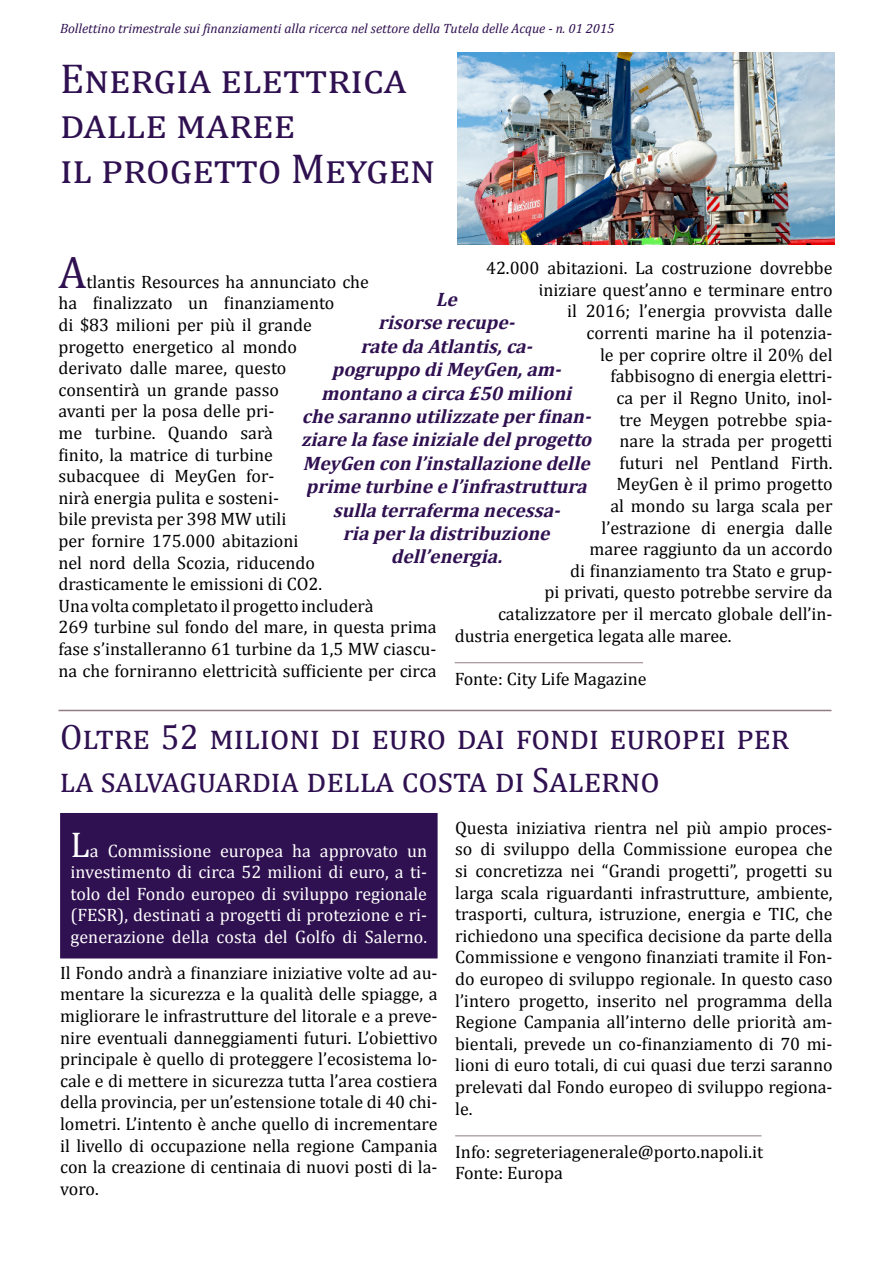
<style>
.page{position:relative;width:893px;height:1263px;background:#fff}
.page>*{position:absolute;margin:0;border:0;box-sizing:border-box;transform-origin:0 0}
.t1{font:45px "Cambria";color:#2f1050}
.t2{font:42px/45px "Cambria";letter-spacing:.055em;color:#2f1050}
.t3{font:35.25px/43.2px "Cambria";letter-spacing:.055em;color:#2f1050}
.t4{font:italic 700 19.5px/23.4px "Cambria";color:#2f1050;text-align:center}
.t5{font:18px/21.6px "Cambria";color:#000}
.t6{font:18px/21.6px "Cambria";color:#fff;text-align:justify}
.t7{font:italic 13.5px "Cambria";color:#2f1050}
.s1{font-size:36px}
</style>
<div class="page">
<hr style="left:455px;top:662px;width:188px;height:1px;background:#917d80">
<div style="left:274px;top:268px;width:346px;height:340px;border:21px solid #fff;border-radius:50%"></div>
<img style="left:457px;top:53px;width:377px;height:192px">
<div style="left:65px;top:818px;width:367px;height:135px;background:#2f1050"></div>
<div style="left:60px;top:813px;width:378px;height:145px;border:10px solid #2f1050"></div>
<hr style="left:455px;top:1135px;width:306px;height:1px;background:#917d80">
<hr style="left:58px;top:710px;width:773px;height:1px;background:#917d80">
<p class="t7" style="left:60px;top:19px;width:556px">Bollettino trimestrale sui finanziamenti alla ricerca nel settore della Tutela delle Acque - n. 01 2015</p>
<h2 class="t2" style="left:60px;top:56px;width:377px">Energia elettrica dalle maree<br>il progetto Meygen</h2>
<h1 class="t1" style="left:58px;top:246px;width:30px">A</h1>
<p class="t5" style="left:486px;top:257px;width:348px">42.000 abitazioni. La costruzione dovrebbe</p>
<p class="t5" style="left:538px;top:279px;width:295px">iniziare quest’anno e terminare entro</p>
<p class="t5" style="left:567px;top:300px;width:267px">il 2016; l’energia provvista dalle</p>
<p class="t5" style="left:586px;top:322px;width:248px">correnti marine ha il potenzia-</p>
<p class="t5" style="left:600px;top:344px;width:234px">le per coprire oltre il 20% del</p>
<p class="t5" style="left:610px;top:365px;width:223px">fabbisogno di energia elettri-</p>
<p class="t5" style="left:616px;top:387px;width:217px">ca per il Regno Unito, inol-</p>
<p class="t5" style="left:619px;top:408px;width:214px">tre Meygen potrebbe spia-</p>
<p class="t5" style="left:619px;top:430px;width:214px">nare la strada per progetti</p>
<p class="t5" style="left:619px;top:452px;width:215px">futuri nel Pentland Firth.</p>
<p class="t5" style="left:616px;top:473px;width:218px">MeyGen è il primo progetto</p>
<p class="t5" style="left:610px;top:495px;width:224px">al mondo su larga scala per</p>
<p class="t5" style="left:601px;top:516px;width:232px">l’estrazione di energia dalle</p>
<p class="t5" style="left:589px;top:538px;width:245px">maree raggiunto da un accordo</p>
<p class="t5" style="left:570px;top:560px;width:264px">di finanziamento tra Stato e grup-</p>
<p class="t5" style="left:544px;top:581px;width:289px">pi privati, questo potrebbe servire da</p>
<p class="t5" style="left:498px;top:603px;width:336px">catalizzatore per il mercato globale dell’in-</p>
<p class="t5" style="left:455px;top:624px;width:278px">dustria energetica legata alle maree.</p>
<p class="t5" style="left:455px;top:668px;width:193px">Fonte: City Life Magazine</p>
<p class="t5" style="left:58px;top:271px;width:380px;text-indent:28px">tlantis Resources ha annunciato che<br>ha finalizzato un finanziamento<br>di $83 milioni per più il grande<br>progetto energetico al mondo<br>derivato dalle maree, questo<br>consentirà un grande passo<br>avanti per la posa delle pri-<br>me turbine. Quando sarà<br>finito, la matrice di turbine<br>subacquee di MeyGen for-<br>nirà energia pulita e sosteni-<br>bile prevista per 398 MW utili<br>per fornire 175.000 abitazioni<br>nel nord della Scozia, riducendo<br>drasticamente le emissioni di CO2.<br>Una volta completato il progetto includerà<br>269 turbine sul fondo del mare, in questa prima fase s’installeranno 61 turbine da 1,5 MW ciascu&shy;na che forniranno elettricità sufficiente per circa</p>
<p class="t4" style="left:301px;top:287px;width:298px">Le<br>risorserecupe&shy;ratedaAtlantis,ca&shy;pogruppodiMeyGen,am&shy;montanoacirca£50 milioni chesarannoutilizzateperfinan&shy;ziarelafaseinizialedelprogetto<br>MeyGen con l’installazionedelle primeturbineel’infrastruttura sullaterrafermanecessa&shy;riaperladistribuzione dell’energia.</p>
<h3 class="t3" style="left:60px;top:715px;width:726px">Oltre 52 milioni di euro dai fondi europei per la salvaguardia della costa di Salerno</h3>
<p class="t6" style="left:71px;top:839px;width:358px"><span class="s1">L</span>a Commissione europea ha approvato un investimento di circa 52 milioni di euro, a ti&shy;tolo del Fondo europeo di sviluppo regionale (FESR), destinati a progetti di protezione e ri&shy;generazione della costa del Golfo di Salerno.</p>
<p class="t5" style="left:60px;top:962px;width:379px;text-align:justify">Il Fondo andrà a finanziare iniziative volte ad au&shy;mentare la sicurezza e la qualità delle spiagge, a migliorare le infrastrutture del litorale e a preve&shy;nire eventuali danneggiamenti futuri. L’obiettivo principale è quello di proteggere l’ecosistema lo&shy;cale e di mettere in sicurezza tutta l’area costiera della provincia, per un’estensione totale di 40 chi&shy;lometri. L’intento è anche quello di incrementare il livello di occupazione nella regione Campania con la creazione di centinaia di nuovi posti di la&shy;voro.</p>
<p class="t5" style="left:455px;top:817px;width:379px;text-align:justify">Questa iniziativa rientra nel più ampio proces&shy;so di sviluppo della Commissione europea che si concretizza nei “Grandi progetti”, progetti su larga scala riguardanti infrastrutture, ambiente, trasporti, cultura, istruzione, energia e TIC, che richiedono una specifica decisione da parte della Commissione e vengono finanziati tramite il Fon&shy;do europeo di sviluppo regionale. In questo caso l’intero progetto, inserito nel programma della Regione Campania all’interno delle priorità am&shy;bientali, prevede un co-finanziamento di 70 mi&shy;lioni di euro totali, di cui quasi due terzi saranno prelevati dal Fondo europeo di sviluppo regiona&shy;le.</p>
<p class="t5" style="left:455px;top:1141px;width:309px">Info: segreteriagenerale@porto.napoli.it<br>Fonte: Europa</p>
</div>
